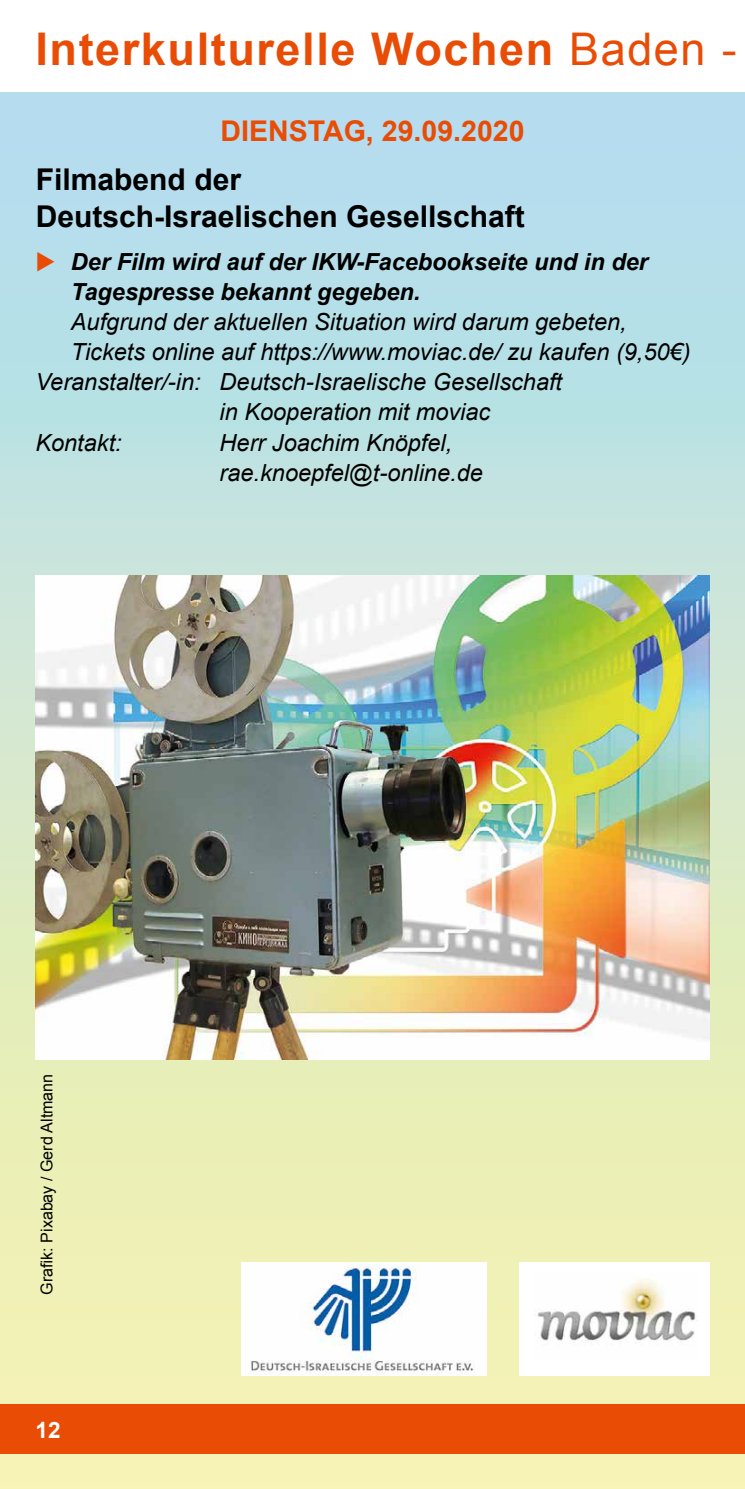
<style>
.page{position:relative;width:745px;height:1489px;background:#fff}
.page>*{position:absolute;margin:0;border:0;box-sizing:border-box;transform-origin:0 0}
.t1{font:700 45px "Arial";letter-spacing:.035em;color:#e94c05}
.t2{font:700 30px/37.5px "Arial";color:#000}
.t3{font:700 28.5px "Arial";color:#e94c05}
.t4{font:italic 23.5px/30px "Arial";color:#000}
.t5{font:700 22.5px "Arial";color:#fff}
.t6{font:16.25px "Arial";color:#000}
.s1{font-weight:400}
.s2{color:#e94c05}
.s3{font-weight:700}
</style>
<div class="page">
<div style="left:0;top:92px;width:744px;height:1396px;background:linear-gradient(to bottom,#aedcf2,#fdf5a9)"></div>
<div style="left:0;top:1403px;width:744px;height:50px;background:#e94c05"></div>
<hr style="left:744px;top:1403px;width:1px;height:50px;background:#e94c05">
<div style="left:518px;top:1261px;width:191px;height:114px;background:#fff"></div>
<img style="left:36px;top:576px;width:673px;height:483px">
<img style="left:244px;top:1261px;width:241px;height:114px">
<img style="left:534px;top:1279px;width:162px;height:67px">
<h1 class="t1" style="left:35px;top:19px;width:702px">Interkulturelle Wochen <span class="s1">Baden -</span></h1>
<h2 class="t3" style="left:220px;top:112px;width:305px">DIENSTAG, 29.09.2020</h2>
<h3 class="t2" style="left:36px;top:161px;width:490px">Filmabend der<br>Deutsch-Israelischen Gesellschaft</h3>
<p class="t4" style="left:71px;top:247px;width:620px;text-indent:-35px"><span class="s2">◆</span> <span class="s3">Der Film wird auf der IKW-Facebookseite und in der Tagespresse bekannt gegeben.<br></span>Aufgrund der aktuellen Situation wird darum gebeten, Tickets online auf https://www.moviac.de/ zu kaufen (9,50€)</p>
<p class="t4" style="left:35px;top:367px;width:528px">Veranstalter/-in: Deutsch-Israelische Gesellschaft</p>
<p class="t4" style="left:219px;top:397px;width:272px">in Kooperation mit moviac</p>
<p class="t4" style="left:35px;top:428px;width:88px">Kontakt:</p>
<p class="t4" style="left:219px;top:428px;width:264px">Herr Joachim Knöpfel, rae.knoepfel@t-online.de</p>
<p class="t6" style="left:36px;top:1294px;width:222px;rotate:-90deg">Grafik: Pixabay / Gerd Altmann</p>
<p class="t5" style="left:35px;top:1415px;width:27px">12</p>
</div>
